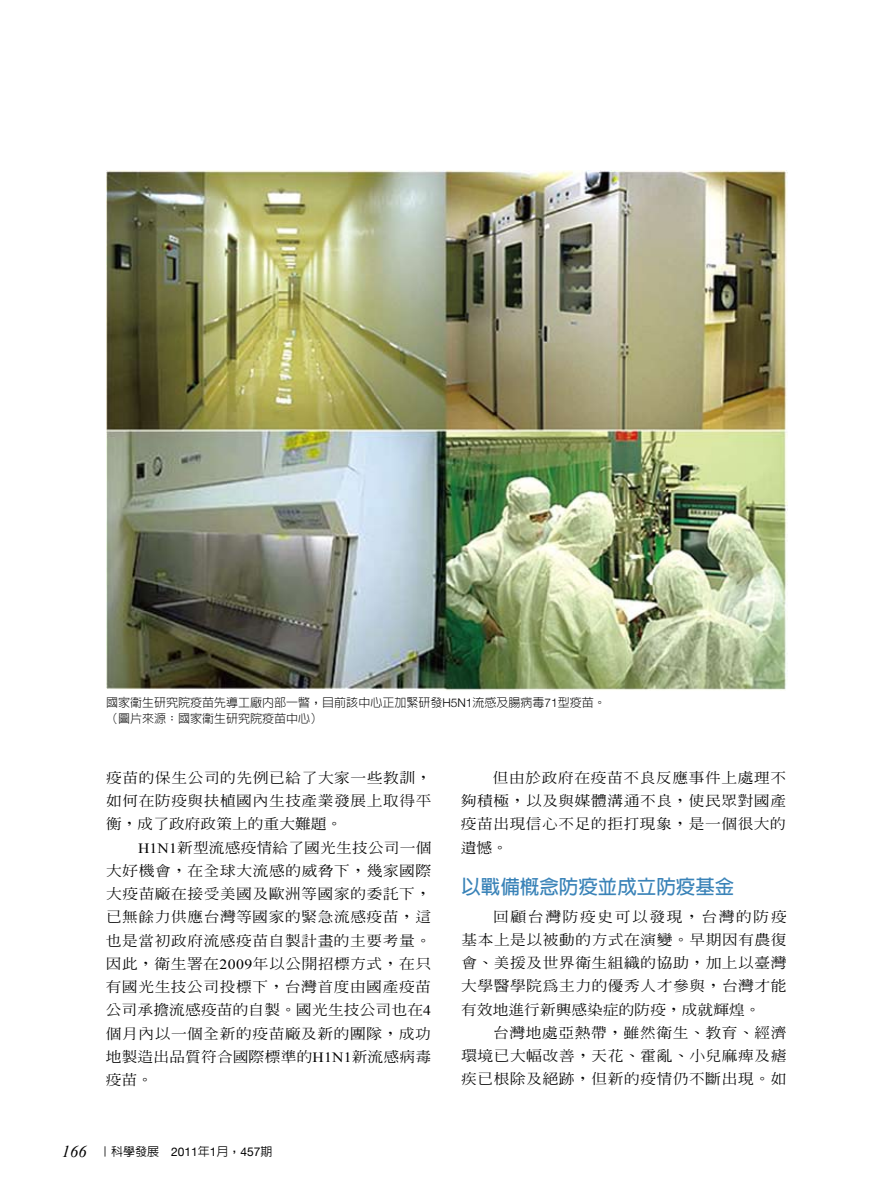
<style>
.page{position:relative;width:893px;height:1191px;background:#fff}
.page>*{position:absolute;margin:0;border:0;box-sizing:border-box;transform-origin:0 0}
.t1{font:700 19.5px "AR Hei B5";color:#3a83b8}
.t2{font:500 14.1px/23.2px "AR Ming B5";letter-spacing:.035em;color:#000;text-align:justify;scale:1.11 1}
.t3{font:300 12px/16.5px "AR Hei B5";color:#000}
.t4{font:500 12px "AR Hei B5";color:#000}
.s1{font-family:"Helvetica Neue"}
.s2{font-family:"Times New Roman";font-weight:400}
.s3{font-family:"Times New Roman";font-weight:400;font-style:italic;font-size:16.5px}
.s4{font-family:"Helvetica Neue";font-weight:400}
</style>
<div class="page">
<img style="left:106px;top:170px;width:682px;height:520px">
<p class="t3" style="left:106px;top:694px;width:501px">國家衛生研究院疫苗先導工廠內部一瞥，目前該中心正加緊研發<span class="s1">H5N1</span>流感及腸病毒<span class="s1">71</span>型疫苗。（圖片來源：國家衛生研究院疫苗中心）</p>
<p class="t2" style="left:106px;top:766px;width:295px">疫苗的保生公司的先例已給了大家一些教訓，如何在防疫與扶植國內生技產業發展上取得平衡，成了政府政策上的重大難題。</p>
<p class="t2" style="left:106px;top:835px;width:295px;text-indent:32px"><span class="s2">H1N1</span>新型流感疫情給了國光生技公司一個大好機會，在全球大流感的威脅下，幾家國際大疫苗廠在接受美國及歐洲等國家的委託下，已無餘力供應台灣等國家的緊急流感疫苗，這也是當初政府流感疫苗自製計畫的主要考量。因此，衛生署在<span class="s2">2009</span>年以公開招標方式，在只有國光生技公司投標下，台灣首度由國產疫苗公司承擔流感疫苗的自製。國光生技公司也在<span class="s2">4</span>個月內以一個全新的疫苗廠及新的團隊，成功地製造出品質符合國際標準的<span class="s2">H1N1</span>新流感病毒疫苗。</p>
<p class="t4" style="left:62px;top:1145px;width:212px"><span class="s3">166</span> ｜科學發展 <span class="s4">2011</span>年<span class="s4">1</span>月，<span class="s4">457</span>期</p>
<p class="t2" style="left:461px;top:766px;width:295px;text-indent:32px">但由於政府在疫苗不良反應事件上處理不夠積極，以及與媒體溝通不良，使民眾對國產疫苗出現信心不足的拒打現象，是一個很大的遺憾。</p>
<h1 class="t1" style="left:461px;top:877px;width:274px">以戰備概念防疫並成立防疫基金</h1>
<p class="t2" style="left:461px;top:904px;width:295px;text-indent:32px">回顧台灣防疫史可以發現，台灣的防疫基本上是以被動的方式在演變。早期因有農復會、美援及世界衛生組織的協助，加上以臺灣大學醫學院為主力的優秀人才參與，台灣才能有效地進行新興感染症的防疫，成就輝煌。</p>
<p class="t2" style="left:461px;top:1021px;width:295px;text-indent:32px">台灣地處亞熱帶，雖然衛生、教育、經濟環境已大幅改善，天花、霍亂、小兒麻痺及瘧疾已根除及絕跡，但新的疫情仍不斷出現。如</p>
</div>
